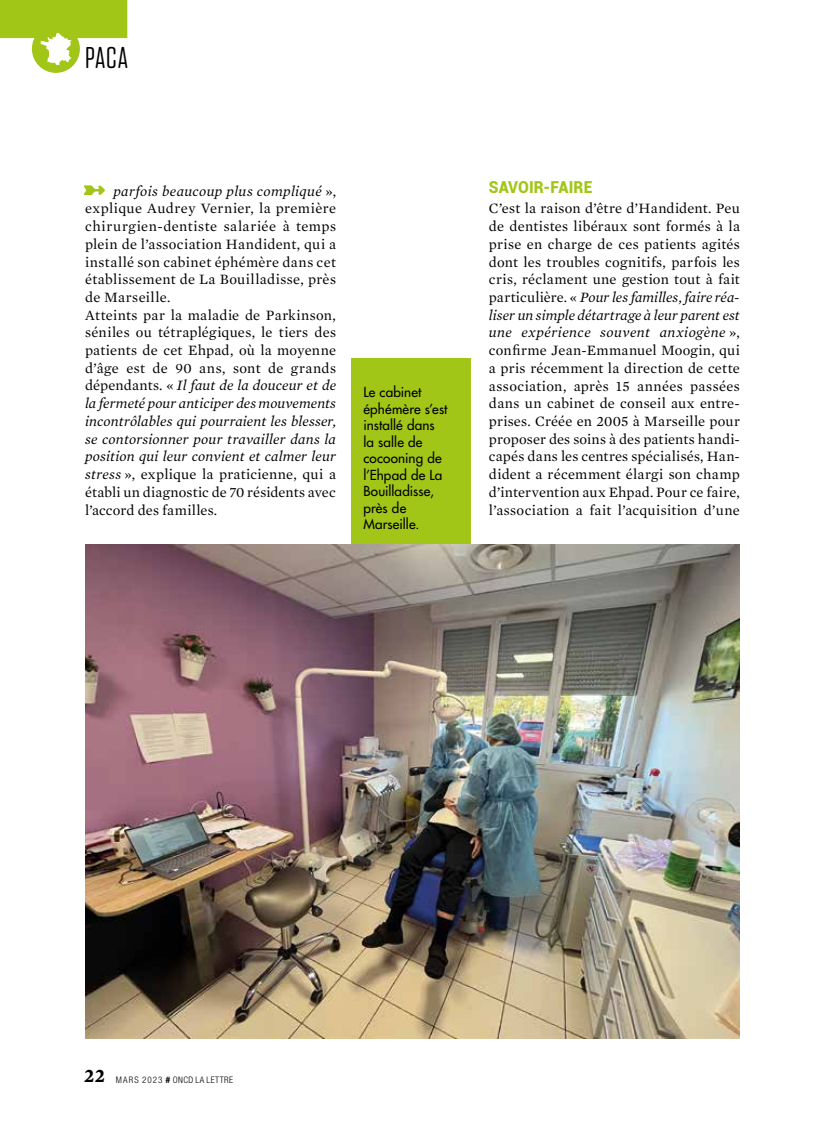
<style>
.page{position:relative;width:825px;height:1136px;background:#fff}
.page>*{position:absolute;margin:0;border:0;box-sizing:border-box;transform-origin:0 0}
.t1{font:30px "Tungsten Rounded";color:#000}
.t2{font:900 16.5px "Roboto";letter-spacing:.005em;color:#a2c617;scale:.95 1}
.t3{font:14.55px/17.7px "Mercury Text G1";letter-spacing:.02em;color:#000}
.t4{font:500 13.5px/16.5px "Futura Std";letter-spacing:.01em;color:#000}
.t5{font:300 condensed 9px "Helvetica Neue LT Std";letter-spacing:.07em;color:#000}
.s1{font-style:italic}
.s2{font-family:"Helvetica Neue";font-weight:700;font-style:italic;font-stretch:normal}
</style>
<div class="page">
<div style="left:0;top:0;width:127px;height:38px;background:#a2c617"></div>
<div style="left:32px;top:25px;width:48px;height:48px;background:#a2c617;border-radius:50%"></div>
<svg style="left:40px;top:33px;width:32px;height:32px"></svg>
<svg style="left:84px;top:185px;width:21px;height:10px"></svg>
<div style="left:351px;top:358px;width:120px;height:198px;background:#a2c617"></div>
<img style="left:85px;top:544px;width:655px;height:494px">
<h1 class="t1" style="left:85px;top:42px;width:44px">PACA</h1>
<p class="t3" style="left:85px;top:181px;width:253px;text-indent:28px"><span class="s1">parfois beaucoup plus compliqué</span> », explique Audrey Vernier, la première chirurgien-dentiste salariée à temps plein de l’association Handident, qui a installé son cabinet éphémère dans cet établissement de La Bouilladisse, près de Marseille.<br>Atteints par la maladie de Parkinson, séniles ou tétraplégiques, le tiers des patients de cet Ehpad, où la moyenne d’âge est de 90 ans, sont de grands dépendants. « <span class="s1">Il faut de la douceur et de la fermeté pour anticiper des mouvements incontrôlables qui pourraient les blesser, se contorsionner pour travailler dans la position qui leur convient et calmer leur stress</span> », explique la praticienne, qui a établi un diagnostic de 70 résidents avec l’accord des familles.</p>
<p class="t2" style="left:489px;top:175px;width:111px">SAVOIR-FAIRE</p>
<p class="t3" style="left:489px;top:199px;width:252px;text-align:justify">C’est la raison d’être d’Handident. Peu de dentistes libéraux sont formés à la prise en charge de ces patients agités dont les troubles cognitifs, parfois les cris, réclament une gestion tout à fait particulière. « <span class="s1">Pour les familles, faire réa&shy;liser un simple détartrage à leur parent est une expérience souvent anxiogène</span> », confirme Jean-Emmanuel Moogin, qui a pris récemment la direction de cette association, après 15 années passées dans un cabinet de conseil aux entre&shy;prises. Créée en 2005 à Marseille pour proposer des soins à des patients handi&shy;capés dans les centres spécialisés, Han&shy;dident a récemment élargi son champ d’intervention aux Ehpad. Pour ce faire, l’association a fait l’acquisition d’une</p>
<p class="t4" style="left:363px;top:384px;width:86px">Le cabinet éphémère s’est installé dans la salle de cocooning de l’Ehpad de La<br>Bouilladisse, près de<br>Marseille.</p>
<p class="t5" style="left:85px;top:1074px;width:150px"><sup>22</sup> MARS 2023 <span class="s2">#</span> ONCD LA LETTRE</p>
</div>
